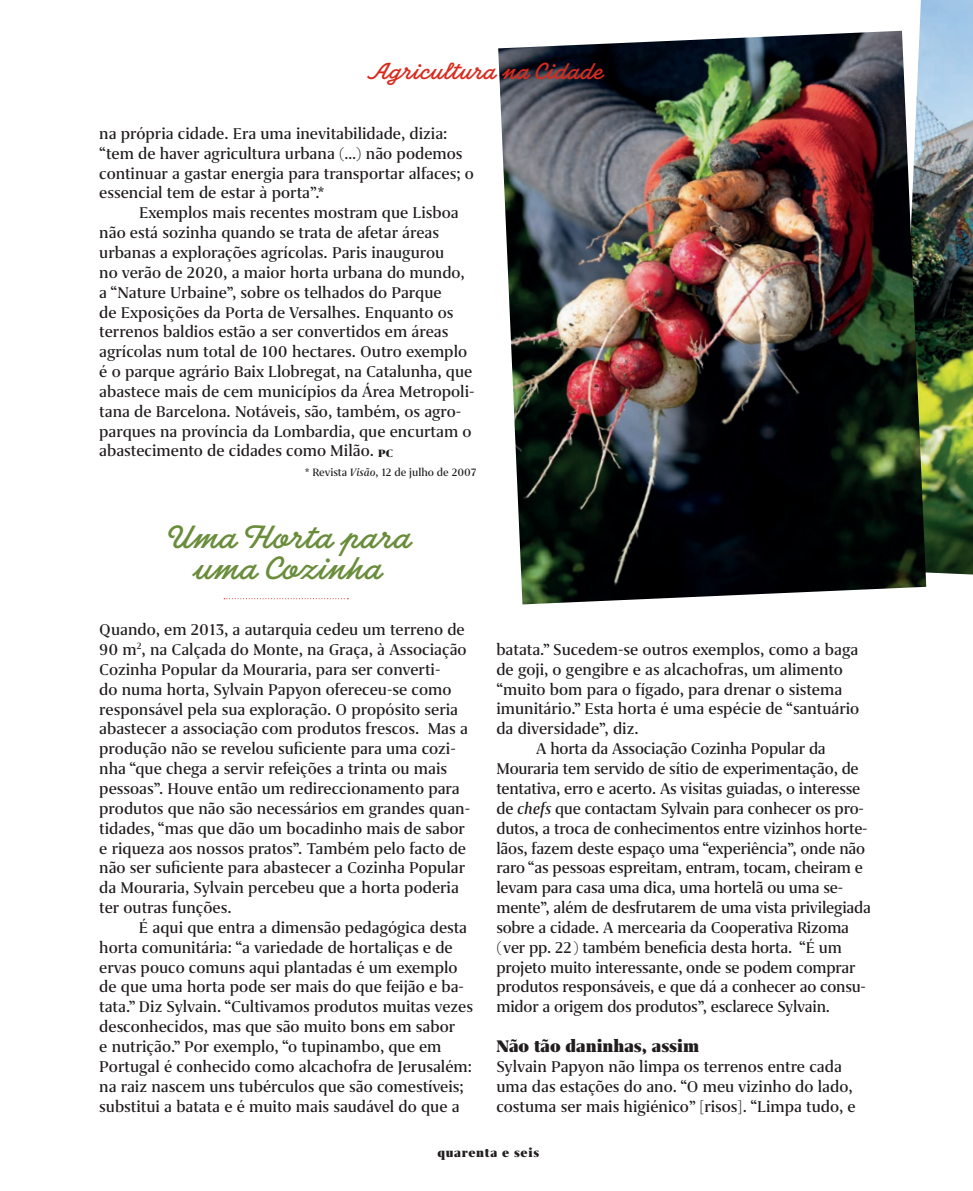
<style>
.page{position:relative;width:973px;height:1191px;background:#fff}
.page>*{position:absolute;margin:0;border:0;box-sizing:border-box;transform-origin:0 0}
.texto_2col_1ºparágra{font:31.5px "Lisboeta";color:#698d3b}
.t1{font:22.75px "Lisboeta";color:#d82b1e}
.texto_2col_1ºparágra-2{font:900 19.25px "Grifo S";color:#211d1e}
.texto_2col_1ºparágra-3{font:500 17.85px/19.8px "Grifo S";color:#211d1e}
.t2{font:900 14px "Grifo S";letter-spacing:.05em;color:#231f20}
.texto_2col_1ºparágra-4{font:500 12.25px "Grifo S";color:#211d1e}
.s1{font-weight:900;font-size:12.25px}
.s2{font-style:italic}
</style>
<div class="page">
<svg style="left:224px;top:598px;width:124px;height:1px"></svg>
<img style="left:898px;top:0;width:74px;height:574px">
<img style="left:498px;top:31px;width:428px;height:573px">
<p class="t1" style="left:370px;top:58px;width:235px">Agricultura na Cidade</p>
<p class="texto_2col_1ºparágra-3" style="left:99px;top:123px;width:376px">na própria cidade. Era uma inevitabilidade, dizia: “tem de haver agricultura urbana (…) não podemos continuar a gastar energia para transportar alfaces; o essencial tem de estar à porta”.*</p>
<p class="texto_2col_1ºparágra-3" style="left:99px;top:203px;width:377px;text-indent:40px">Exemplos mais recentes mostram que Lisboa não está sozinha quando se trata de afetar áreas urbanas a explorações agrícolas. Paris inaugurou<br>no verão de 2020, a maior horta urbana do mundo, a “Nature Urbaine”, sobre os telhados do Parque<br>de Exposições da Porta de Versalhes. Enquanto os terrenos baldios estão a ser convertidos em áreas agrícolas num total de 100 hectares. Outro exemplo é o parque agrário Baix Llobregat, na Catalunha, que abastece mais de cem municípios da Área Metropoli&shy;tana de Barcelona. Notáveis, são, também, os agro&shy;parques na província da Lombardia, que encurtam o abastecimento de cidades como Milão. <span class="s1">PC</span></p>
<p class="texto_2col_1ºparágra-4" style="left:304px;top:466px;width:173px">* Revista <span class="s2">Visão</span>, 12 de julho de 2007</p>
<p class="texto_2col_1ºparágra" style="left:165px;top:518px;width:247px">Uma Horta para</p>
<p class="texto_2col_1ºparágra" style="left:194px;top:549px;width:189px">uma Cozinha</p>
<p class="texto_2col_1ºparágra-3" style="left:99px;top:620px;width:372px">Quando, em 2013, a autarquia cedeu um terreno de 90 m<sup>2</sup>, na Calçada do Monte, na Graça, à Associação Cozinha Popular da Mouraria, para ser converti-<br>do numa horta, Sylvain Papyon ofereceu-se como responsável pela sua exploração. O propósito seria abastecer a associação com produtos frescos. Mas a produção não se revelou suficiente para uma cozi&shy;nha “que chega a servir refeições a trinta ou mais pessoas”. Houve então um redireccionamento para produtos que não são necessários em grandes quan&shy;tidades, “mas que dão um bocadinho mais de sabor e riqueza aos nossos pratos”. Também pelo facto de não ser suficiente para abastecer a Cozinha Popular da Mouraria, Sylvain percebeu que a horta poderia ter outras funções.</p>
<p class="texto_2col_1ºparágra-3" style="left:99px;top:917px;width:375px;text-indent:40px">É aqui que entra a dimensão pedagógica desta horta comunitária: “a variedade de hortaliças e de ervas pouco comuns aqui plantadas é um exemplo de que uma horta pode ser mais do que feijão e ba&shy;tata.” Diz Sylvain. “Cultivamos produtos muitas vezes desconhecidos, mas que são muito bons em sabor<br>e nutrição.” Por exemplo, “o tupinambo, que em Portugal é conhecido como alcachofra de Jerusalém: na raiz nascem uns tubérculos que são comestíveis; substitui a batata e é muito mais saudável do que a</p>
<p class="texto_2col_1ºparágra-3" style="left:496px;top:639px;width:364px">batata.” Sucedem-se outros exemplos, como a baga de goji, o gengibre e as alcachofras, um alimento “muito bom para o fígado, para drenar o sistema imunitário.” Esta horta é uma espécie de “santuário da diversidade”, diz.</p>
<p class="texto_2col_1ºparágra-3" style="left:496px;top:739px;width:376px;text-indent:40px">A horta da Associação Cozinha Popular da Mouraria tem servido de sítio de experimentação, de tentativa, erro e acerto. As visitas guiadas, o interesse de <span class="s2">chefs</span> que contactam Sylvain para conhecer os pro&shy;dutos, a troca de conhecimentos entre vizinhos horte&shy;lãos, fazem deste espaço uma “experiência”, onde não raro “as pessoas espreitam, entram, tocam, cheiram e levam para casa uma dica, uma hortelã ou uma se&shy;mente”, além de desfrutarem de uma vista privilegiada sobre a cidade. A mercearia da Cooperativa Rizoma (ver pp. 22) também beneficia desta horta. “É um projeto muito interessante, onde se podem comprar produtos responsáveis, e que dá a conhecer ao consu&shy;midor a origem dos produtos”, esclarece Sylvain.</p>
<p class="texto_2col_1ºparágra-2" style="left:496px;top:1035px;width:204px">Não tão daninhas, assim</p>
<p class="texto_2col_1ºparágra-3" style="left:496px;top:1056px;width:361px">Sylvain Papyon não limpa os terrenos entre cada uma das estações do ano. “O meu vizinho do lado, costuma ser mais higiénico” [risos]. “Limpa tudo, e</p>
<p class="t2" style="left:437px;top:1144px;width:103px">quarenta e seis</p>
</div>
